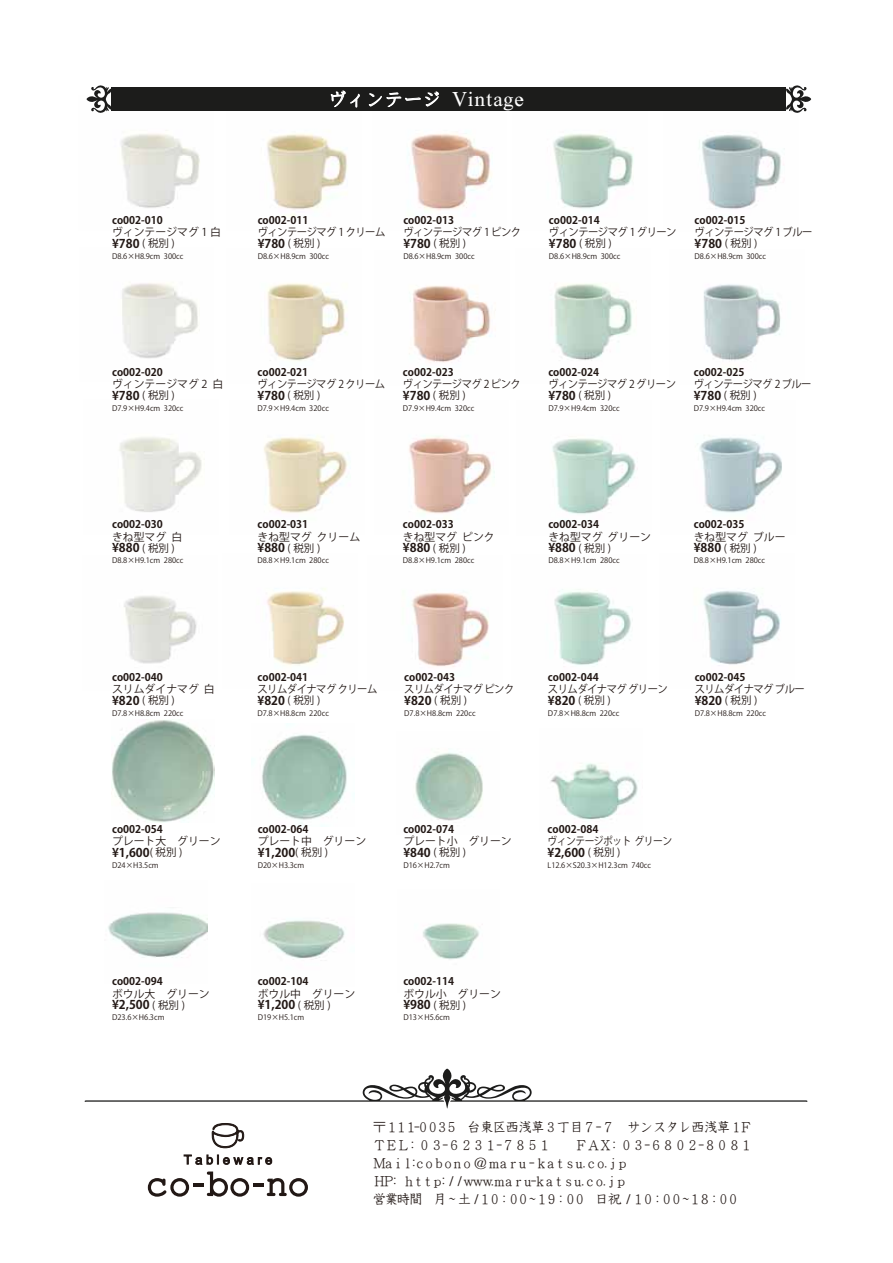
<style>
.page{position:relative;width:893px;height:1263px;background:#fff}
.page>*{position:absolute;margin:0;border:0;box-sizing:border-box;transform-origin:0 0}
.t1{font:800 18px "AR Roman F1";letter-spacing:.05em;color:#fff}
.t2{font:13.5px/18px "Kyokashotai EG Medium SJIS";letter-spacing:-.3em;color:#221815}
.t3{font:700 12px "Koz Go Pro";color:#221815}
.t4{font:10.8px "Koz Go Pro";letter-spacing:-.05em;color:#221815;scale:.95 1}
.t5{font:10.8px "Koz Go Pro";color:#221815}
.t6{font:10.8px "Koz Go Pro";letter-spacing:-.05em;color:#221815;scale:.9 1}
.t7{font:10.8px "Koz Go Pro";letter-spacing:-.05em;color:#221815}
.t8{font:700 10.5px "Koz Go Pro";color:#221815}
.t9{font:7.5px "Koz Go Pro";color:#221815}
.s1{font-family:"Kyokashotai EG Medium SJIS";font-weight:400}
.s2{font-weight:400;font-size:10.5px}
</style>
<div class="page">
<img style="left:86px;top:98px;width:114px;height:110px">
<img style="left:267px;top:133px;width:81px;height:84px">
<img style="left:411px;top:133px;width:81px;height:83px">
<img style="left:553px;top:134px;width:80px;height:75px">
<img style="left:699px;top:134px;width:82px;height:75px">
<img style="left:122px;top:283px;width:76px;height:76px">
<img style="left:267px;top:283px;width:80px;height:78px">
<img style="left:409px;top:285px;width:87px;height:78px">
<img style="left:554px;top:283px;width:78px;height:78px">
<img style="left:703px;top:284px;width:78px;height:77px">
<img style="left:119px;top:437px;width:83px;height:75px">
<img style="left:264px;top:435px;width:84px;height:78px">
<img style="left:409px;top:435px;width:86px;height:79px">
<img style="left:552px;top:438px;width:86px;height:76px">
<img style="left:697px;top:437px;width:85px;height:76px">
<img style="left:124px;top:596px;width:73px;height:68px">
<img style="left:267px;top:588px;width:77px;height:78px">
<img style="left:411px;top:592px;width:78px;height:75px">
<img style="left:554px;top:589px;width:77px;height:76px">
<img style="left:703px;top:590px;width:78px;height:75px">
<img style="left:112px;top:719px;width:103px;height:103px">
<img style="left:262px;top:734px;width:93px;height:93px">
<img style="left:415px;top:752px;width:68px;height:69px">
<img style="left:550px;top:763px;width:88px;height:57px">
<img style="left:108px;top:912px;width:100px;height:46px">
<img style="left:263px;top:920px;width:82px;height:39px">
<img style="left:423px;top:923px;width:57px;height:37px">
<svg style="left:87px;top:85px;width:25px;height:29px"></svg>
<svg style="left:786px;top:85px;width:25px;height:28px"></svg>
<div style="left:112px;top:87px;width:674px;height:24px;background:#1c1c1b"></div>
<svg style="left:331px;top:91px;width:29px;height:17px"></svg>
<svg style="left:369px;top:91px;width:70px;height:16px"></svg>
<svg style="left:211px;top:1123px;width:33px;height:25px"></svg>
<svg style="left:184px;top:1155px;width:88px;height:10px"></svg>
<svg style="left:148px;top:1171px;width:160px;height:26px"></svg>
<svg style="left:85px;top:1069px;width:722px;height:39px"></svg>
<h1 class="t1" style="left:328px;top:91px;width:197px"><span class="s1">ヴィンテージ</span> Vintage</h1>
<h3 class="t8" style="left:112px;top:213px;width:52px">co002-010</h3>
<h3 class="t5" style="left:112px;top:225px;width:110px">ヴィンテージマグ 1 白</h3>
<h3 class="t3" style="left:112px;top:236px;width:64px">¥780 <span class="s2">( 税別 )</span></h3>
<p class="t9" style="left:112px;top:251px;width:73px">D8.6×H8.9cm 300cc</p>
<h3 class="t8" style="left:258px;top:213px;width:52px">co002-011</h3>
<h3 class="t4" style="left:258px;top:225px;width:136px">ヴィンテージマグ 1 クリーム</h3>
<h3 class="t3" style="left:258px;top:236px;width:64px">¥780 <span class="s2">( 税別 )</span></h3>
<p class="t9" style="left:258px;top:251px;width:73px">D8.6×H8.9cm 300cc</p>
<h3 class="t8" style="left:403px;top:213px;width:52px">co002-013</h3>
<h3 class="t4" style="left:403px;top:225px;width:126px">ヴィンテージマグ 1 ピンク</h3>
<h3 class="t3" style="left:403px;top:236px;width:64px">¥780 <span class="s2">( 税別 )</span></h3>
<p class="t9" style="left:403px;top:251px;width:73px">D8.6×H8.9cm 300cc</p>
<h3 class="t8" style="left:549px;top:213px;width:52px">co002-014</h3>
<h3 class="t4" style="left:549px;top:225px;width:136px">ヴィンテージマグ 1 グリーン</h3>
<h3 class="t3" style="left:549px;top:236px;width:64px">¥780 <span class="s2">( 税別 )</span></h3>
<p class="t9" style="left:549px;top:251px;width:73px">D8.6×H8.9cm 300cc</p>
<h3 class="t8" style="left:695px;top:213px;width:52px">co002-015</h3>
<h3 class="t4" style="left:695px;top:225px;width:126px">ヴィンテージマグ 1 ブルー</h3>
<h3 class="t3" style="left:695px;top:236px;width:64px">¥780 <span class="s2">( 税別 )</span></h3>
<p class="t9" style="left:695px;top:251px;width:73px">D8.6×H8.9cm 300cc</p>
<h3 class="t8" style="left:112px;top:365px;width:52px">co002-020</h3>
<h3 class="t5" style="left:112px;top:377px;width:113px">ヴィンテージマグ 2 白</h3>
<h3 class="t3" style="left:112px;top:388px;width:64px">¥780 <span class="s2">( 税別 )</span></h3>
<p class="t9" style="left:112px;top:403px;width:73px">D7.9×H9.4cm 320cc</p>
<h3 class="t8" style="left:257px;top:365px;width:52px">co002-021</h3>
<h3 class="t4" style="left:257px;top:377px;width:136px">ヴィンテージマグ 2 クリーム</h3>
<h3 class="t3" style="left:257px;top:388px;width:64px">¥780 <span class="s2">( 税別 )</span></h3>
<p class="t9" style="left:257px;top:403px;width:73px">D7.9×H9.4cm 320cc</p>
<h3 class="t8" style="left:403px;top:365px;width:52px">co002-023</h3>
<h3 class="t4" style="left:403px;top:377px;width:126px">ヴィンテージマグ 2 ピンク</h3>
<h3 class="t3" style="left:403px;top:388px;width:64px">¥780 <span class="s2">( 税別 )</span></h3>
<p class="t9" style="left:403px;top:403px;width:73px">D7.9×H9.4cm 320cc</p>
<h3 class="t8" style="left:548px;top:365px;width:52px">co002-024</h3>
<h3 class="t4" style="left:548px;top:377px;width:136px">ヴィンテージマグ 2 グリーン</h3>
<h3 class="t3" style="left:548px;top:388px;width:64px">¥780 <span class="s2">( 税別 )</span></h3>
<p class="t9" style="left:548px;top:403px;width:73px">D7.9×H9.4cm 320cc</p>
<h3 class="t8" style="left:694px;top:365px;width:52px">co002-025</h3>
<h3 class="t4" style="left:694px;top:377px;width:126px">ヴィンテージマグ 2 ブルー</h3>
<h3 class="t3" style="left:694px;top:388px;width:64px">¥780 <span class="s2">( 税別 )</span></h3>
<p class="t9" style="left:694px;top:403px;width:73px">D7.9×H9.4cm 320cc</p>
<h3 class="t8" style="left:112px;top:518px;width:52px">co002-030</h3>
<h3 class="t7" style="left:112px;top:529px;width:72px">きね型マグ 白</h3>
<h3 class="t3" style="left:112px;top:540px;width:64px">¥880 <span class="s2">( 税別 )</span></h3>
<p class="t9" style="left:112px;top:556px;width:73px">D8.8×H9.1cm 280cc</p>
<h3 class="t8" style="left:112px;top:670px;width:52px">co002-040</h3>
<h3 class="t5" style="left:112px;top:682px;width:104px">スリムダイナマグ 白</h3>
<h3 class="t3" style="left:112px;top:692px;width:64px">¥820 <span class="s2">( 税別 )</span></h3>
<p class="t9" style="left:112px;top:708px;width:73px">D7.8×H8.8cm 220cc</p>
<h3 class="t8" style="left:257px;top:518px;width:52px">co002-031</h3>
<h3 class="t5" style="left:257px;top:529px;width:104px">きね型マグ クリーム</h3>
<h3 class="t3" style="left:257px;top:540px;width:64px">¥880 <span class="s2">( 税別 )</span></h3>
<p class="t9" style="left:257px;top:556px;width:73px">D8.8×H9.1cm 280cc</p>
<h3 class="t8" style="left:403px;top:518px;width:52px">co002-033</h3>
<h3 class="t5" style="left:403px;top:529px;width:93px">きね型マグ ピンク</h3>
<h3 class="t3" style="left:403px;top:540px;width:64px">¥880 <span class="s2">( 税別 )</span></h3>
<p class="t9" style="left:403px;top:556px;width:73px">D8.8×H9.1cm 280cc</p>
<h3 class="t8" style="left:548px;top:518px;width:52px">co002-034</h3>
<h3 class="t5" style="left:548px;top:529px;width:104px">きね型マグ グリーン</h3>
<h3 class="t3" style="left:548px;top:540px;width:64px">¥880 <span class="s2">( 税別 )</span></h3>
<p class="t9" style="left:548px;top:556px;width:73px">D8.8×H9.1cm 280cc</p>
<h3 class="t8" style="left:694px;top:518px;width:52px">co002-035</h3>
<h3 class="t5" style="left:694px;top:529px;width:93px">きね型マグ ブルー</h3>
<h3 class="t3" style="left:694px;top:540px;width:64px">¥880 <span class="s2">( 税別 )</span></h3>
<p class="t9" style="left:694px;top:556px;width:73px">D8.8×H9.1cm 280cc</p>
<h3 class="t8" style="left:257px;top:670px;width:52px">co002-041</h3>
<h3 class="t4" style="left:257px;top:682px;width:128px">スリムダイナマグ クリーム</h3>
<h3 class="t3" style="left:257px;top:692px;width:64px">¥820 <span class="s2">( 税別 )</span></h3>
<p class="t9" style="left:257px;top:708px;width:73px">D7.8×H8.8cm 220cc</p>
<h3 class="t8" style="left:404px;top:670px;width:52px">co002-043</h3>
<h3 class="t4" style="left:404px;top:682px;width:117px">スリムダイナマグ ピンク</h3>
<h3 class="t3" style="left:404px;top:692px;width:64px">¥820 <span class="s2">( 税別 )</span></h3>
<p class="t9" style="left:404px;top:708px;width:73px">D7.8×H8.8cm 220cc</p>
<h3 class="t8" style="left:548px;top:670px;width:52px">co002-044</h3>
<h3 class="t4" style="left:548px;top:682px;width:128px">スリムダイナマグ グリーン</h3>
<h3 class="t3" style="left:548px;top:692px;width:64px">¥820 <span class="s2">( 税別 )</span></h3>
<p class="t9" style="left:548px;top:708px;width:73px">D7.8×H8.8cm 220cc</p>
<h3 class="t8" style="left:695px;top:670px;width:52px">co002-045</h3>
<h3 class="t4" style="left:695px;top:682px;width:117px">スリムダイナマグ ブルー</h3>
<h3 class="t3" style="left:695px;top:692px;width:64px">¥820 <span class="s2">( 税別 )</span></h3>
<p class="t9" style="left:695px;top:708px;width:73px">D7.8×H8.8cm 220cc</p>
<h3 class="t8" style="left:112px;top:822px;width:52px">co002-054</h3>
<h3 class="t5" style="left:112px;top:834px;width:110px">プレート大　グリーン</h3>
<h3 class="t3" style="left:112px;top:845px;width:72px">¥1,600<span class="s2">( 税別 )</span></h3>
<p class="t9" style="left:112px;top:860px;width:48px">D24×H3.5cm</p>
<h3 class="t8" style="left:258px;top:822px;width:52px">co002-064</h3>
<h3 class="t5" style="left:258px;top:834px;width:110px">プレート中　グリーン</h3>
<h3 class="t3" style="left:258px;top:845px;width:72px">¥1,200<span class="s2">( 税別 )</span></h3>
<p class="t9" style="left:258px;top:860px;width:48px">D20×H3.3cm</p>
<h3 class="t8" style="left:403px;top:822px;width:52px">co002-074</h3>
<h3 class="t5" style="left:403px;top:834px;width:110px">プレート小　グリーン</h3>
<h3 class="t3" style="left:403px;top:845px;width:64px">¥840 <span class="s2">( 税別 )</span></h3>
<p class="t9" style="left:403px;top:860px;width:48px">D16×H2.7cm</p>
<h3 class="t8" style="left:548px;top:822px;width:52px">co002-084</h3>
<h3 class="t6" style="left:548px;top:834px;width:140px">ヴィンテージポット グリーン</h3>
<h3 class="t3" style="left:548px;top:845px;width:74px">¥2,600 <span class="s2">( 税別 )</span></h3>
<p class="t9" style="left:548px;top:860px;width:105px">L12.6×S20.3×H12.3cm 740cc</p>
<h3 class="t8" style="left:112px;top:974px;width:52px">co002-094</h3>
<h3 class="t5" style="left:112px;top:986px;width:99px">ボウル大　グリーン</h3>
<h3 class="t3" style="left:112px;top:997px;width:74px">¥2,500 <span class="s2">( 税別 )</span></h3>
<p class="t9" style="left:112px;top:1013px;width:54px">D23.6×H6.3cm</p>
<h3 class="t8" style="left:258px;top:974px;width:52px">co002-104</h3>
<h3 class="t5" style="left:258px;top:986px;width:99px">ボウル中　グリーン</h3>
<h3 class="t3" style="left:258px;top:997px;width:74px">¥1,200 <span class="s2">( 税別 )</span></h3>
<p class="t9" style="left:258px;top:1013px;width:48px">D19×H5.1cm</p>
<h3 class="t8" style="left:403px;top:974px;width:52px">co002-114</h3>
<h3 class="t5" style="left:403px;top:986px;width:99px">ボウル小　グリーン</h3>
<h3 class="t3" style="left:403px;top:997px;width:64px">¥980 <span class="s2">( 税別 )</span></h3>
<p class="t9" style="left:403px;top:1013px;width:48px">D13×H5.6cm</p>
<h2 class="t2" style="left:373px;top:1118px;width:382px">〒１１１-００３５　台東区西浅草３丁目７-７　サンスタレ西浅草 1ＦＴＥＬ：０３-６２３１-７８５１　　ＦＡＸ：０３-６８０２-８０８１<br>Ｍａｉｌ：ｃｏｂｏｎｏ＠ｍａｒｕ－ｋａｔｓｕ．ｃｏ．ｊｐ<br>ＨＰ：ｈｔｔｐ：/ /ｗｗｗ.ｍａｒｕ-ｋａｔｓｕ．ｃｏ．ｊｐ<br>営業時間　月～土 /１０：００～１９：００日祝 / １０：００～１８：００</h2>
</div>
